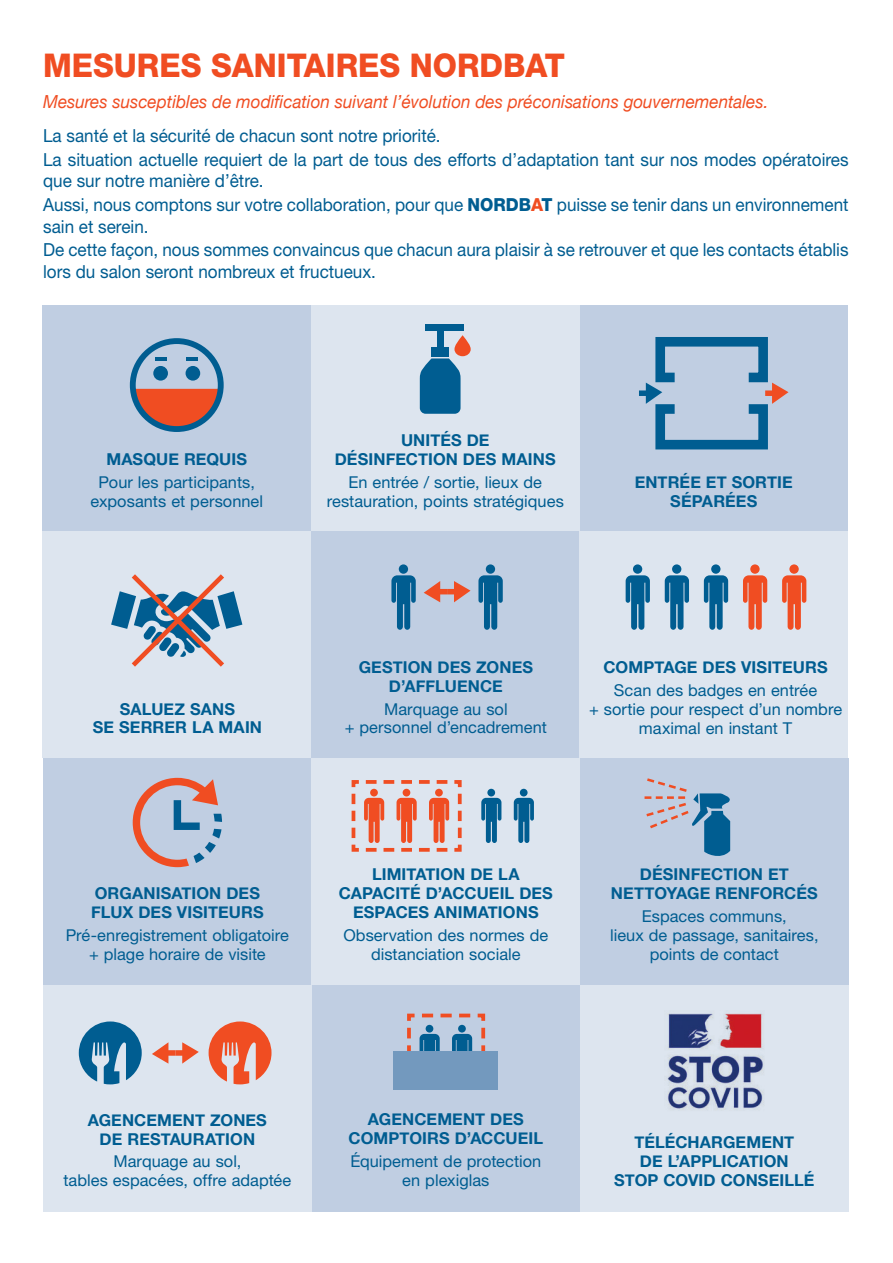
<style>
.page{position:relative;width:893px;height:1263px;background:#fff}
.page>*{position:absolute;margin:0;border:0;box-sizing:border-box;transform-origin:0 0}
.t1{font:800 32.7px "Helvetica Neue";color:#f04d22;scale:.95 1}
.t2{font:18px/23.7px "Helvetica Neue";color:#005d91;scale:.95 1}
.t3{font:italic 18px "Helvetica Neue";color:#f04d22;scale:.95 1}
.t4{font:16.35px/18.9px "Helvetica Neue";color:#005d91;text-align:center}
.t5{font:700 16.35px/18.9px "Helvetica Neue";letter-spacing:.005em;color:#005d91;text-align:center}
.s1{font-weight:800}
.s2{font-weight:800;color:#f04d22}
</style>
<div class="page">
<div style="left:43px;top:758px;width:269px;height:227px;background:#c0cee2"></div>
<svg style="left:133px;top:778px;width:89px;height:89px"></svg>
<div style="left:579px;top:305px;width:269px;height:227px;background:#c0cee2"></div>
<svg style="left:646px;top:337px;width:142px;height:113px"></svg>
<div style="left:639px;top:390px;width:11px;height:6px;background:#005d91"></div>
<div style="left:43px;top:305px;width:268px;height:227px;background:#c0cee2"></div>
<svg style="left:132px;top:389px;width:88px;height:40px"></svg>
<div style="left:130px;top:338px;width:94px;height:94px;border:6px solid #005d91;border-radius:50%"></div>
<div style="left:153px;top:366px;width:15px;height:15px;background:#005d91;border-radius:50%"></div>
<div style="left:186px;top:366px;width:14px;height:15px;background:#005d91;border-radius:50%"></div>
<hr style="left:155px;top:357px;width:11px;height:4px;background:#005d91">
<hr style="left:186px;top:357px;width:11px;height:4px;background:#005d91">
<div style="left:311px;top:305px;width:268px;height:227px;background:#dde5ef"></div>
<div style="left:437px;top:329px;width:7px;height:20px;background:#005d91"></div>
<div style="left:426px;top:324px;width:38px;height:7px;background:#005d91"></div>
<svg style="left:420px;top:335px;width:51px;height:79px"></svg>
<div style="left:312px;top:532px;width:268px;height:226px;background:#c0cee2"></div>
<svg style="left:454px;top:581px;width:17px;height:21px"></svg>
<div style="left:447px;top:589px;width:11px;height:5px;background:#f04d22"></div>
<svg style="left:424px;top:581px;width:16px;height:21px"></svg>
<div style="left:436px;top:589px;width:11px;height:5px;background:#f04d22"></div>
<svg style="left:391px;top:575px;width:25px;height:55px"></svg>
<div style="left:399px;top:564px;width:9px;height:10px;background:#005d91;border-radius:50%"></div>
<svg style="left:478px;top:575px;width:25px;height:55px"></svg>
<div style="left:486px;top:564px;width:9px;height:10px;background:#005d91;border-radius:50%"></div>
<div style="left:43px;top:985px;width:269px;height:226px;background:#dde5ef"></div>
<svg style="left:182px;top:1042px;width:17px;height:22px"></svg>
<div style="left:175px;top:1050px;width:11px;height:6px;background:#f04d22"></div>
<svg style="left:152px;top:1042px;width:16px;height:22px"></svg>
<div style="left:164px;top:1050px;width:11px;height:6px;background:#f04d22"></div>
<svg style="left:79px;top:1021px;width:63px;height:63px"></svg>
<svg style="left:209px;top:1021px;width:62px;height:63px"></svg>
<div style="left:312px;top:985px;width:268px;height:226px;background:#c0cee2"></div>
<svg style="left:407px;top:1013px;width:79px;height:38px"></svg>
<div style="left:394px;top:1051px;width:104px;height:38px;background:#7399be"></div>
<div style="left:312px;top:758px;width:268px;height:227px;background:#dde5ef"></div>
<svg style="left:481px;top:798px;width:20px;height:45px"></svg>
<div style="left:487px;top:789px;width:8px;height:7px;background:#005d91;border-radius:50%"></div>
<svg style="left:514px;top:798px;width:20px;height:45px"></svg>
<div style="left:520px;top:789px;width:8px;height:7px;background:#005d91;border-radius:50%"></div>
<svg style="left:351px;top:780px;width:111px;height:72px"></svg>
<div style="left:580px;top:758px;width:269px;height:227px;background:#c0cee2"></div>
<svg style="left:644px;top:778px;width:87px;height:78px"></svg>
<div style="left:580px;top:985px;width:269px;height:226px;background:#dde5ef"></div>
<div style="left:579px;top:532px;width:269px;height:226px;background:#dde5ef"></div>
<div style="left:43px;top:532px;width:268px;height:226px;background:#dde5ef"></div>
<svg style="left:626px;top:575px;width:24px;height:55px"></svg>
<div style="left:633px;top:564px;width:9px;height:10px;background:#005d91;border-radius:50%"></div>
<svg style="left:665px;top:575px;width:24px;height:55px"></svg>
<div style="left:672px;top:564px;width:9px;height:10px;background:#005d91;border-radius:50%"></div>
<svg style="left:704px;top:575px;width:24px;height:55px"></svg>
<div style="left:711px;top:564px;width:9px;height:10px;background:#005d91;border-radius:50%"></div>
<svg style="left:743px;top:575px;width:24px;height:55px"></svg>
<svg style="left:750px;top:564px;width:10px;height:10px"></svg>
<svg style="left:782px;top:575px;width:24px;height:55px"></svg>
<svg style="left:789px;top:564px;width:10px;height:10px"></svg>
<svg style="left:111px;top:574px;width:131px;height:93px"></svg>
<img style="left:667px;top:1013px;width:97px;height:97px">
<h1 class="t1" style="left:43px;top:46px;width:551px">MESURES SANITAIRES NORDBAT</h1>
<p class="t3" style="left:43px;top:90px;width:765px">Mesures susceptibles de modification suivant l’évolution des préconisations gouvernementales.</p>
<p class="t2" style="left:43px;top:123px;width:849px">La santé et la sécurité de chacun sont notre priorité.<br>La situation actuelle requiert de la part de tous des efforts d’adaptation tant sur nos modes opératoires</p>
<p class="t2" style="left:43px;top:169px;width:849px">que sur notre manière d’être.<br>Aussi, nous comptons sur votre collaboration, pour que <span class="s1">NORDB</span><span class="s2">A</span><span class="s1">T</span> puisse se tenir dans un environnement</p>
<p class="t2" style="left:43px;top:214px;width:849px">sain et serein.<br>De cette façon, nous sommes convaincus que chacun aura plaisir à se retrouver et que les contacts établis</p>
<p class="t2" style="left:43px;top:259px;width:352px">lors du salon seront nombreux et fructueux.</p>
<p class="t5" style="left:106px;top:449px;width:142px">MASQUE REQUIS</p>
<p class="t4" style="left:90px;top:472px;width:174px">Pour les participants, exposants et personnel</p>
<p class="t5" style="left:335px;top:430px;width:222px">UNITÉS DE<br>DÉSINFECTION DES MAINS</p>
<p class="t4" style="left:327px;top:472px;width:239px">En entrée / sortie, lieux de restauration, points stratégiques</p>
<p class="t5" style="left:635px;top:472px;width:160px">ENTRÉE ET SORTIE<br>SÉPARÉES</p>
<p class="t5" style="left:93px;top:699px;width:171px">SALUEZ SANS<br>SE SERRER LA MAIN</p>
<p class="t5" style="left:359px;top:657px;width:176px">GESTION DES ZONES<br>D’AFFLUENCE</p>
<p class="t4" style="left:345px;top:699px;width:204px">Marquage au sol<br>+ personnel d’encadrement</p>
<p class="t5" style="left:603px;top:657px;width:226px">COMPTAGE DES VISITEURS</p>
<p class="t4" style="left:589px;top:680px;width:255px">Scan des badges en entrée<br>+ sortie pour respect d’un nombre maximal en instant T</p>
<p class="t5" style="left:91px;top:883px;width:174px;text-align:left">ORGANISATION DES<br>FLUX DES VISITEURS</p>
<p class="t4" style="left:66px;top:925px;width:225px">Pré-enregistrement obligatoire + plage horaire de visite</p>
<p class="t5" style="left:339px;top:864px;width:216px">LIMITATION DE LA<br>CAPACITÉ D’ACCUEIL DES<br>ESPACES ANIMATIONS</p>
<p class="t4" style="left:343px;top:925px;width:206px">Observation des normes de distanciation sociale</p>
<p class="t5" style="left:611px;top:864px;width:208px">DÉSINFECTION ET<br>NETTOYAGE RENFORCÉS</p>
<p class="t4" style="left:610px;top:906px;width:210px">Espaces communs,<br>lieux de passage, sanitaires, points de contact</p>
<p class="t5" style="left:88px;top:1110px;width:181px">AGENCEMENT ZONES<br>DE RESTAURATION</p>
<p class="t4" style="left:63px;top:1152px;width:229px">Marquage au sol,<br>tables espacées, offre adaptée</p>
<p class="t5" style="left:348px;top:1109px;width:196px">AGENCEMENT DES<br>COMPTOIRS D’ACCUEIL</p>
<p class="t4" style="left:350px;top:1151px;width:192px">Équipement de protection en plexiglas</p>
<p class="t5" style="left:614px;top:1132px;width:202px">TÉLÉCHARGEMENT<br>DE L’APPLICATION<br>STOP COVID CONSEILLÉ</p>
</div>
